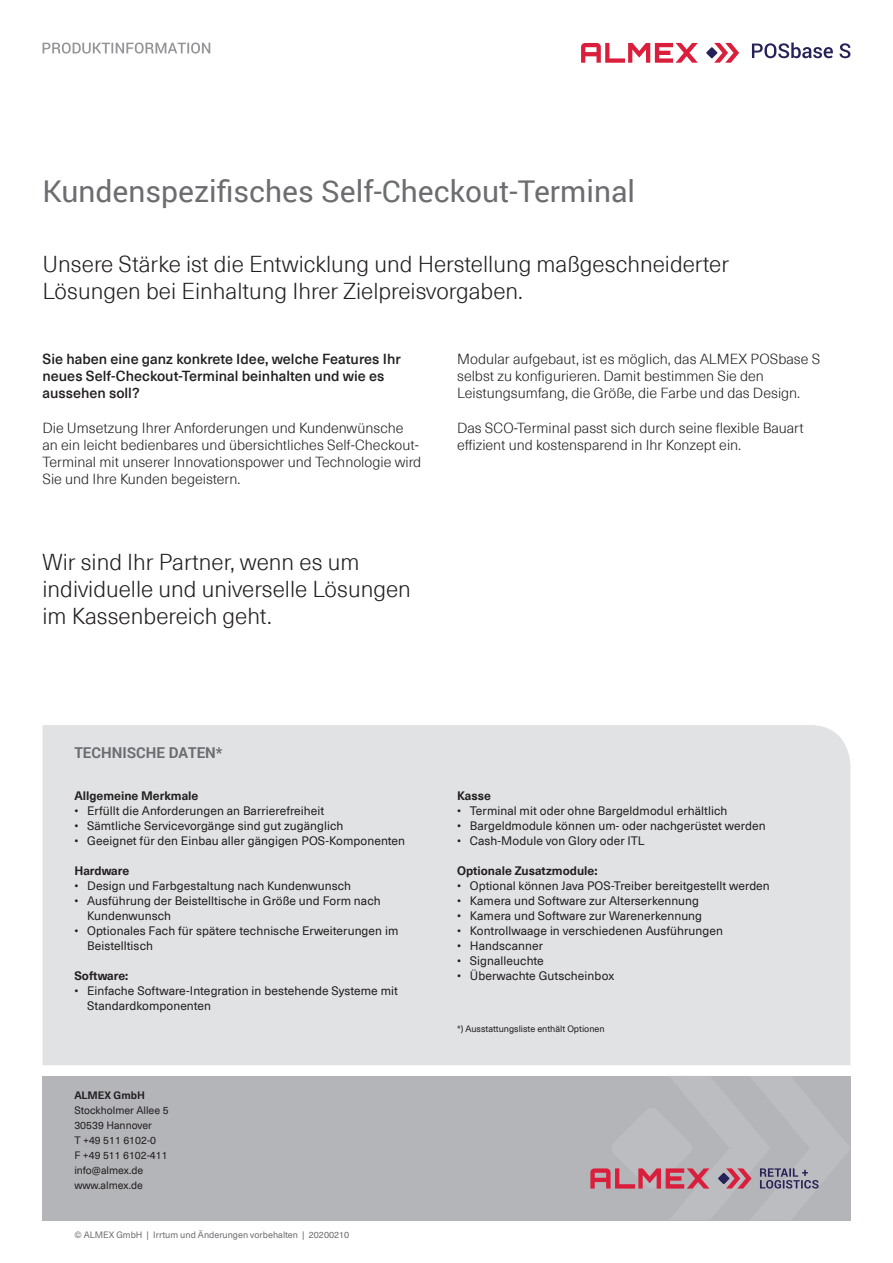
<style>
.page{position:relative;width:893px;height:1263px;background:#fff}
.page>*{position:absolute;margin:0;border:0;box-sizing:border-box;transform-origin:0 0}
.t1{font:30px "Roboto";color:#6c6d70}
.t2{font:300 22.5px/27px "Neue Haas Unica Pro";color:#231f20}
.t3{font:700 15px "Roboto";color:#6c6d70}
.t4{font:300 14.25px/17.2px "Neue Haas Unica Pro";color:#231f20}
.t5{font:500 14.25px/17.2px "Neue Haas Unica Pro";color:#231f20}
.t6{font:12px/15px "Neue Haas Unica Pro";letter-spacing:.005em;color:#231f20}
.t7{font:700 12px "Neue Haas Unica Pro";color:#231f20}
.t8{font:10.5px/15px "Neue Haas Unica Pro";color:#231f20}
.t9{font:700 10.5px "Neue Haas Unica Pro";color:#231f20}
.t10{font:9px "Neue Haas Unica Pro";color:#6c6d70}
.t11{font:9px "Neue Haas Unica Pro";color:#231f20}
</style>
<div class="page">
<div style="left:43px;top:725px;width:807px;height:340px;background:#e1e2e4"></div>
<div style="left:43px;top:1076px;width:808px;height:144px;background:#b4b5b8"></div>
<svg style="left:590px;top:1168px;width:229px;height:21px"></svg>
<svg style="left:43px;top:43px;width:167px;height:11px"></svg>
<svg style="left:581px;top:43px;width:117px;height:20px"></svg>
<svg style="left:706px;top:47px;width:11px;height:11px"></svg>
<svg style="left:714px;top:43px;width:25px;height:20px"></svg>
<svg style="left:752px;top:43px;width:98px;height:15px"></svg>
<h1 class="t1" style="left:43px;top:170px;width:594px">Kundenspezifisches Self-Checkout-Terminal</h1>
<h2 class="t2" style="left:43px;top:250px;width:688px">Unsere Stärke ist die Entwicklung und Herstellung maßgeschneiderter<br>Lösungen bei Einhaltung Ihrer Zielpreisvorgaben.</h2>
<p class="t5" style="left:43px;top:350px;width:360px">Sie haben eine ganz konkrete Idee, welche Features Ihr neues Self-Checkout-Terminal beinhalten und wie es aussehen soll?</p>
<p class="t4" style="left:43px;top:419px;width:380px">Die Umsetzung Ihrer Anforderungen und Kundenwünsche an ein leicht bedienbares und übersichtliches Self-Checkout-Terminal mit unserer Innovationspower und Technologie wird Sie und Ihre Kunden begeistern.</p>
<h2 class="t2" style="left:43px;top:549px;width:370px">Wir sind Ihr Partner, wenn es um individuelle und universelle Lösungen im Kassenbereich geht.</h2>
<p class="t4" style="left:457px;top:350px;width:365px">Modular aufgebaut, ist es möglich, das ALMEX POSbase S selbst zu konfigurieren. Damit bestimmen Sie den<br>Leistungsumfang, die Größe, die Farbe und das Design.</p>
<p class="t4" style="left:457px;top:419px;width:348px">Das SCO-Terminal passt sich durch seine flexible Bauart effizient und kostensparend in Ihr Konzept ein.</p>
<p class="t3" style="left:74px;top:742px;width:150px">TECHNISCHE DATEN*</p>
<p class="t7" style="left:74px;top:788px;width:126px">Allgemeine Merkmale</p>
<p class="t6" style="left:74px;top:803px;width:251px">• Erfüllt die Anforderungen an Barrierefreiheit</p>
<p class="t6" style="left:74px;top:818px;width:271px">• Sämtliche Servicevorgänge sind gut zugänglich</p>
<p class="t6" style="left:74px;top:833px;width:332px">• Geeignet für den Einbau aller gängigen POS-Komponenten</p>
<p class="t7" style="left:74px;top:863px;width:56px">Hardware</p>
<p class="t6" style="left:74px;top:878px;width:278px">• Design und Farbgestaltung nach Kundenwunsch</p>
<p class="t6" style="left:87px;top:893px;width:295px;text-indent:-13px">• Ausführung der Beistelltische in Größe und Form nach<br>Kundenwunsch</p>
<p class="t6" style="left:87px;top:923px;width:313px;text-indent:-13px">• Optionales Fach für spätere technische Erweiterungen im<br>Beistelltisch</p>
<p class="t7" style="left:74px;top:968px;width:55px">Software:</p>
<p class="t6" style="left:87px;top:983px;width:312px;text-indent:-13px">• Einfache Software-Integration in bestehende Systeme mit<br>Standardkomponenten</p>
<p class="t9" style="left:74px;top:1089px;width:72px">ALMEX GmbH</p>
<p class="t8" style="left:74px;top:1103px;width:96px">Stockholmer Allee 5<br>30539 Hannover<br>T +49 511 6102-0<br>F +49 511 6102-411 info@almex.de www.almex.de</p>
<p class="t10" style="left:74px;top:1229px;width:276px">© ALMEX GmbH | Irrtum und Änderungen vorbehalten | 20200210</p>
<p class="t7" style="left:457px;top:788px;width:35px">Kasse</p>
<p class="t6" style="left:457px;top:803px;width:272px">• Terminal mit oder ohne Bargeldmodul erhältlich</p>
<p class="t6" style="left:457px;top:818px;width:310px">• Bargeldmodule können um- oder nachgerüstet werden</p>
<p class="t6" style="left:457px;top:833px;width:189px">• Cash-Module von Glory oder ITL</p>
<p class="t7" style="left:457px;top:863px;width:142px">Optionale Zusatzmodule:</p>
<p class="t6" style="left:457px;top:878px;width:314px">• Optional können Java POS-Treiber bereitgestellt werden</p>
<p class="t6" style="left:457px;top:893px;width:243px">• Kamera und Software zur Alterserkennung</p>
<p class="t6" style="left:457px;top:908px;width:247px">• Kamera und Software zur Warenerkennung</p>
<p class="t6" style="left:457px;top:923px;width:267px">• Kontrollwaage in verschiedenen Ausführungen</p>
<p class="t6" style="left:457px;top:938px;width:87px">• Handscanner</p>
<p class="t6" style="left:457px;top:953px;width:88px">• Signalleuchte</p>
<p class="t6" style="left:457px;top:968px;width:159px">• Überwachte Gutscheinbox</p>
<p class="t11" style="left:457px;top:1023px;width:149px">*) Ausstattungsliste enthält Optionen</p>
</div>
